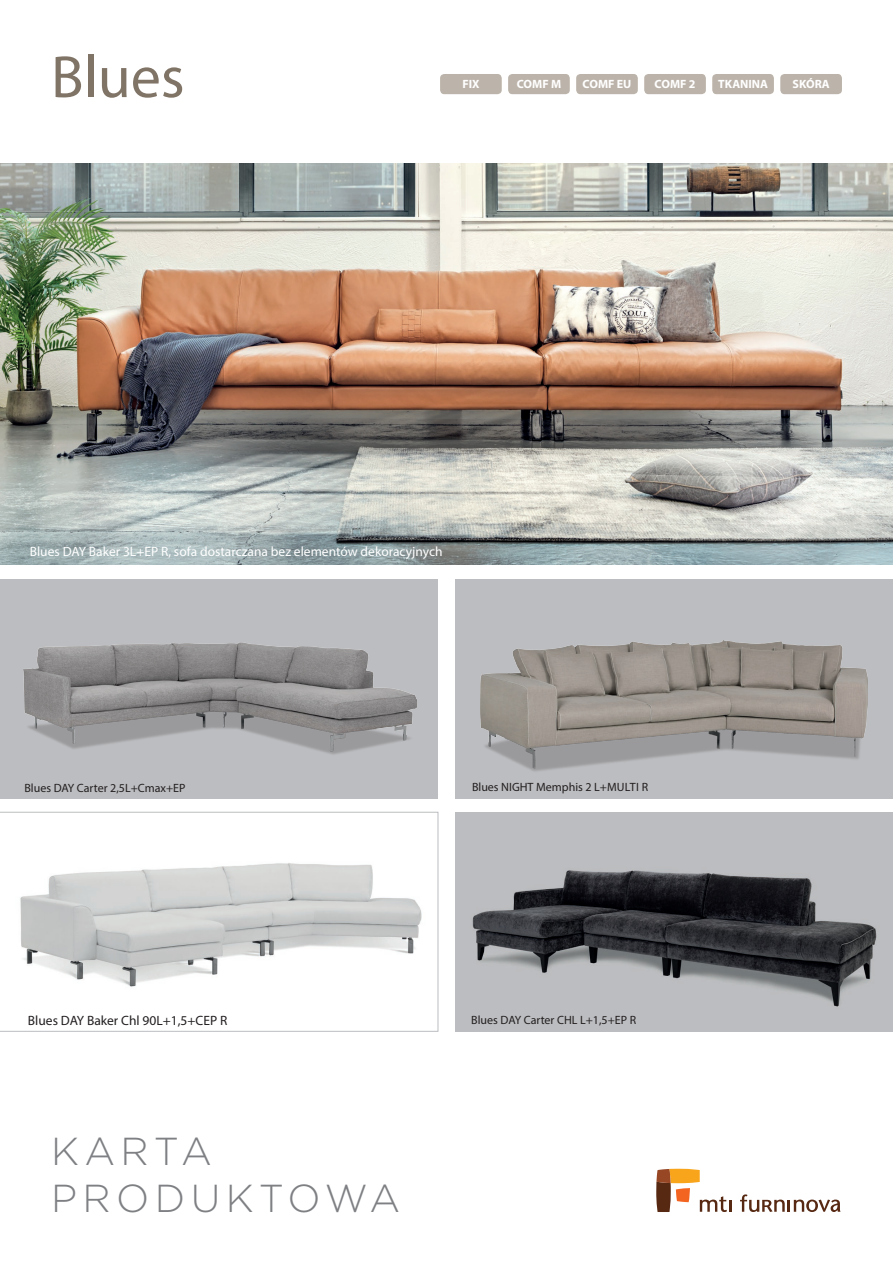
<style>
.page{position:relative;width:893px;height:1263px;background:#fff}
.page>*{position:absolute;margin:0;border:0;box-sizing:border-box;transform-origin:0 0}
.t1{font:60px "Myriad Pro";color:#807466}
.t2{font:300 39px/46.8px "Gotham";letter-spacing:.14em;color:#7e8083}
.t3{font:13.5px "Myriad Pro";color:#fff}
.t4{font:13.5px "Myriad Pro";color:#231f20}
.t5{font:12px "Myriad Pro";color:#231f20}
.t6{font:700 12px "Myriad Pro";color:#fff}
</style>
<div class="page">
<img style="left:0;top:163px;width:893px;height:401px">
<svg style="left:656px;top:1169px;width:76px;height:43px"></svg>
<svg style="left:740px;top:1194px;width:100px;height:18px"></svg>
<div style="left:440px;top:74px;width:62px;height:20px;background:#bcb4aa;border-radius:4px"></div>
<div style="left:712px;top:74px;width:62px;height:20px;background:#bcb4aa;border-radius:4px"></div>
<div style="left:780px;top:74px;width:62px;height:20px;background:#bcb4aa;border-radius:4px"></div>
<div style="left:644px;top:74px;width:62px;height:20px;background:#bcb4aa;border-radius:4px"></div>
<div style="left:576px;top:74px;width:62px;height:20px;background:#bcb4aa;border-radius:4px"></div>
<div style="left:455px;top:579px;width:438px;height:219px;background:#bcbdc0"></div>
<div style="left:0;top:579px;width:438px;height:219px;background:#bcbdc0"></div>
<img style="left:455px;top:812px;width:438px;height:219px">
<svg style="left:0;top:812px;width:438px;height:220px"></svg>
<img style="left:23px;top:642px;width:393px;height:112px">
<img style="left:481px;top:641px;width:386px;height:130px">
<div style="left:508px;top:74px;width:62px;height:20px;background:#bcb4aa;border-radius:4px"></div>
<h1 class="t1" style="left:51px;top:40px;width:135px">Blues</h1>
<p class="t6" style="left:462px;top:76px;width:19px">FIX</p>
<p class="t6" style="left:583px;top:76px;width:50px">COMF EU</p>
<p class="t6" style="left:655px;top:76px;width:42px">COMF 2</p>
<p class="t6" style="left:718px;top:76px;width:51px">TKANINA</p>
<p class="t6" style="left:793px;top:76px;width:39px">SKÓRA</p>
<p class="t6" style="left:517px;top:76px;width:46px">COMF M</p>
<p class="t3" style="left:30px;top:543px;width:414px">Blues DAY Baker 3L+EP R, sofa dostarczana bez elementów dekoracyjnych</p>
<p class="t5" style="left:24px;top:781px;width:163px">Blues DAY Carter 2,5L+Cmax+EP</p>
<p class="t5" style="left:472px;top:780px;width:178px">Blues NIGHT Memphis 2 L+MULTI R</p>
<p class="t4" style="left:28px;top:1012px;width:201px">Blues DAY Baker Chl 90L+1,5+CEP R</p>
<p class="t5" style="left:471px;top:1013px;width:166px">Blues DAY Carter CHL L+1,5+EP R</p>
<h2 class="t2" style="left:51px;top:1127px;width:351px">KARTA<br>PRODUKTOWA</h2>
</div>
